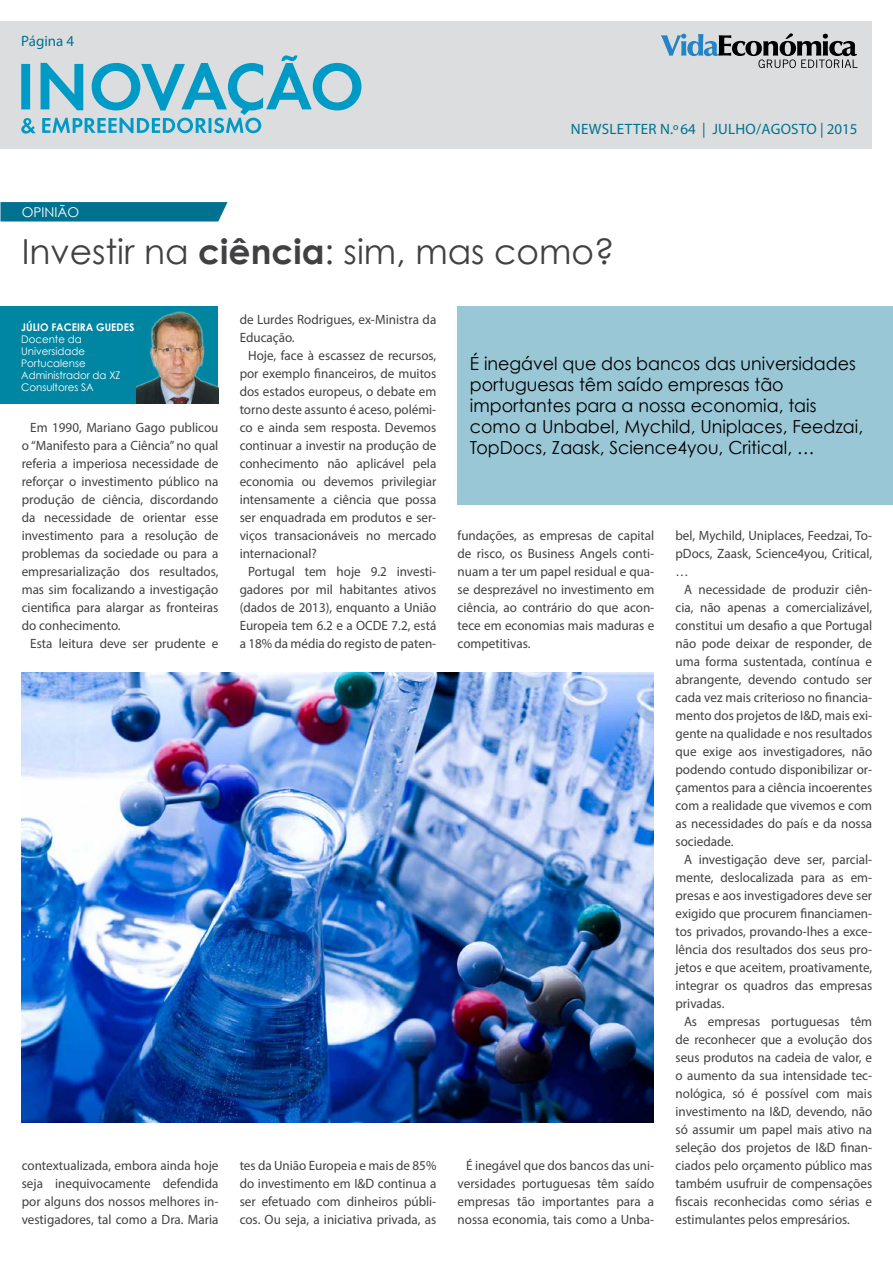
<style>
.page{position:relative;width:893px;height:1263px;background:#fff}
.page>*{position:absolute;margin:0;border:0;box-sizing:border-box;transform-origin:0 0}
.t1{font:34.5px "Century Gothic";color:#414042}
.t2{font:18px/21px "Century Gothic";color:#000}
.t3{font:15px "Myriad Pro";letter-spacing:.02em;color:#00728f}
.t4{font:13.5px/18px "Myriad Pro";color:#414042;text-align:justify}
.t5{font:13.5px "Century Gothic";color:#fff}
.t6{font:10.5px/12px "Century Gothic";color:#fff}
.t7{font:700 10.5px "Century Gothic";color:#fff}
.s1{font-weight:700}
</style>
<div class="page">
<div style="left:0;top:21px;width:872px;height:128px;background:#dcddde"></div>
<svg style="left:661px;top:33px;width:196px;height:35px"></svg>
<svg style="left:21px;top:55px;width:340px;height:79px"></svg>
<svg style="left:0;top:202px;width:228px;height:19px;background:#067592"></svg>
<div style="left:0;top:306px;width:218px;height:98px;background:#0086a2"></div>
<img style="left:136px;top:312px;width:82px;height:92px">
<div style="left:457px;top:306px;width:436px;height:198px;background:#9ac7d6"></div>
<img style="left:21px;top:672px;width:633px;height:451px">
<p class="t3" style="left:21px;top:32px;width:55px">Página 4</p>
<p class="t5" style="left:22px;top:204px;width:59px">OPINIÃO</p>
<p class="t3" style="left:571px;top:120px;width:288px">NEWSLETTER N.º64 | JULHO/AGOSTO | 2015</p>
<h1 class="t1" style="left:22px;top:230px;width:594px">Investir na <span class="s1">ciência</span>: sim, mas como?</h1>
<p class="t7" style="left:21px;top:321px;width:115px">JÚLIO FACEIRA GUEDES</p>
<p class="t6" style="left:21px;top:333px;width:101px">Docente da<br>Universidade<br>Portucalense<br>Administrador da XZ<br>Consultores SA</p>
<p class="t4" style="left:22px;top:418px;width:198px;text-indent:8px">Em 1990, Mariano Gago publicou o “Manifesto para a Ciência” no qual referia a imperiosa necessidade de reforçar o investimento público na produção de ciência, discordando da necessidade de orientar esse investimento para a resolução de problemas da sociedade ou para a empresarialização dos resultados, mas sim focalizando a investigação cientifica para alargar as fronteiras do conhecimento.</p>
<p class="t4" style="left:30px;top:634px;width:190px">Esta leitura deve ser prudente e</p>
<p class="t4" style="left:22px;top:1156px;width:198px">contextualizada, embora ainda hoje seja inequivocamente defendida por alguns dos nossos melhores in&shy;vestigadores, tal como a Dra. Maria</p>
<p class="t4" style="left:240px;top:310px;width:198px">de Lurdes Rodrigues, ex-Ministra da<br>Educação.</p>
<p class="t4" style="left:240px;top:346px;width:198px;text-indent:8px">Hoje, face à escassez de recursos, por exemplo financeiros, de muitos dos estados europeus, o debate em torno deste assunto é aceso, polémi&shy;co e ainda sem resposta. Devemos continuar a investir na produção de conhecimento não aplicável pela economia ou devemos privilegiar intensamente a ciência que possa ser enquadrada em produtos e ser&shy;viços transacionáveis no mercado internacional?</p>
<p class="t4" style="left:240px;top:562px;width:198px;text-indent:8px">Portugal tem hoje 9.2 investi&shy;gadores por mil habitantes ativos (dados de 2013), enquanto a União Europeia tem 6.2 e a OCDE 7.2, está a 18% da média do registo de paten-</p>
<p class="t4" style="left:240px;top:1156px;width:198px">tes da União Europeia e mais de 85% do investimento em I&amp;D continua a ser efetuado com dinheiros públi&shy;cos. Ou seja, a iniciativa privada, as</p>
<h2 class="t2" style="left:470px;top:352px;width:395px">É inegável que dos bancos das universidades portuguesas têm saído empresas tão importantes para a nossa economia, tais como a Unbabel, Mychild, Uniplaces, Feedzai, TopDocs, Zaask, Science4you, Critical, …</h2>
<p class="t4" style="left:458px;top:526px;width:198px">fundações, as empresas de capital de risco, os Business Angels conti&shy;nuam a ter um papel residual e qua&shy;se desprezável no investimento em ciência, ao contrário do que acon&shy;tece em economias mais maduras e competitivas.</p>
<p class="t4" style="left:458px;top:1156px;width:198px;text-indent:8px">É inegável que dos bancos das uni&shy;versidades portuguesas têm saído empresas tão importantes para a nossa economia, tais como a Unba-</p>
<p class="t4" style="left:675px;top:526px;width:198px">bel, Mychild, Uniplaces, Feedzai, To&shy;pDocs, Zaask, Science4you, Critical, …</p>
<p class="t4" style="left:675px;top:580px;width:198px;text-indent:8px">A necessidade de produzir ciên&shy;cia, não apenas a comercializável, constitui um desafio a que Portugal não pode deixar de responder, de uma forma sustentada, contínua e abrangente, devendo contudo ser cada vez mais criterioso no financia&shy;mento dos projetos de I&amp;D, mais exi&shy;gente na qualidade e nos resultados que exige aos investigadores, não podendo contudo disponibilizar or&shy;çamentos para a ciência incoerentes com a realidade que vivemos e com as necessidades do país e da nossa sociedade.</p>
<p class="t4" style="left:675px;top:850px;width:198px;text-indent:8px">A investigação deve ser, parcial&shy;mente, deslocalizada para as em&shy;presas e aos investigadores deve ser exigido que procurem financiamen&shy;tos privados, provando-lhes a exce&shy;lência dos resultados dos seus pro&shy;jetos e que aceitem, proativamente, integrar os quadros das empresas privadas.</p>
<p class="t4" style="left:675px;top:1012px;width:198px;text-indent:8px">As empresas portuguesas têm de reconhecer que a evolução dos seus produtos na cadeia de valor, e o aumento da sua intensidade tec&shy;nológica, só é possível com mais investimento na I&amp;D, devendo, não só assumir um papel mais ativo na seleção dos projetos de I&amp;D finan&shy;ciados pelo orçamento público mas também usufruir de compensações fiscais reconhecidas como sérias e estimulantes pelos empresários.</p>
</div>
